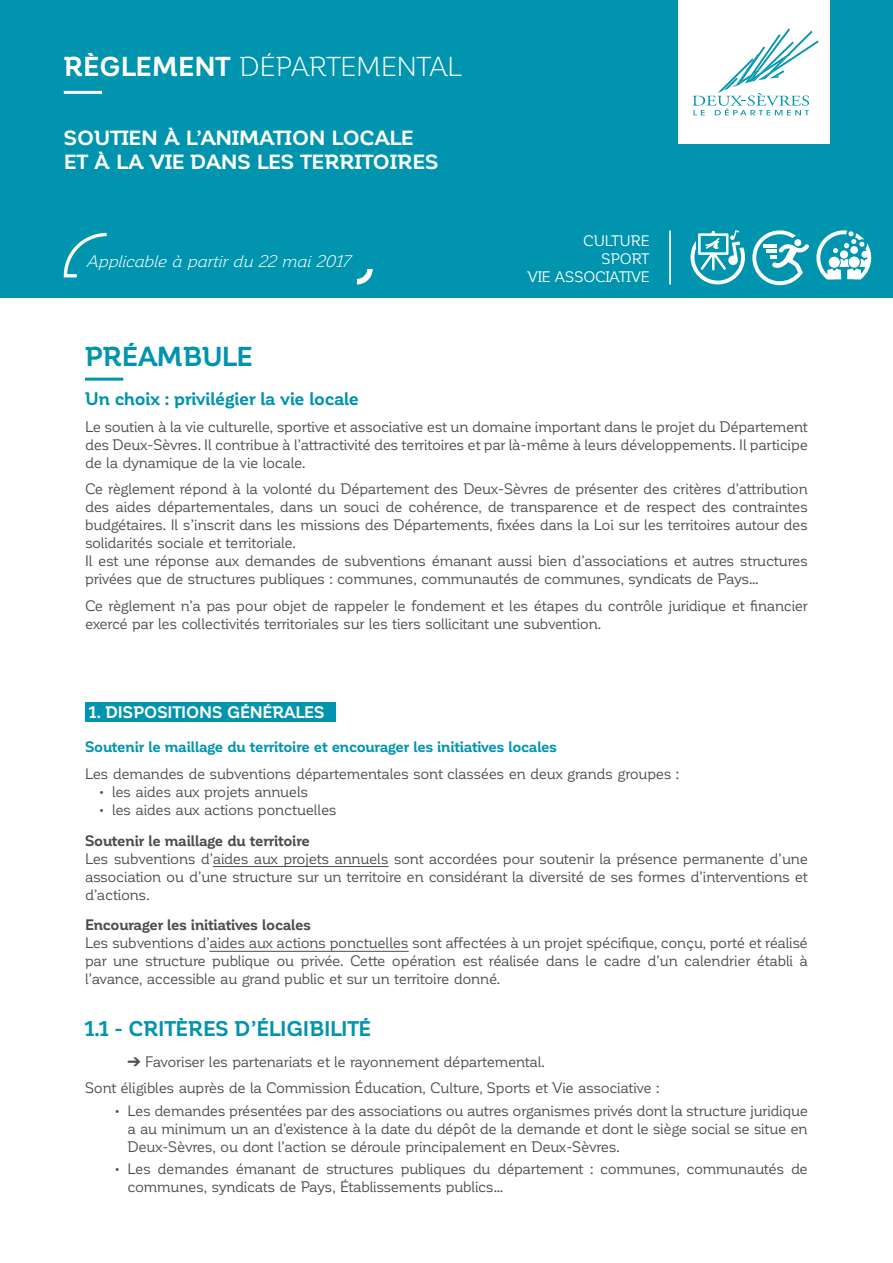
<style>
.page{position:relative;width:893px;height:1263px;background:#fff}
.page>*{position:absolute;margin:0;border:0;box-sizing:border-box;transform-origin:0 0}
.t1{font:27px "Corporative Alt";letter-spacing:-.01em;color:#fff}
.t2{font:700 27px "Corporative";letter-spacing:.01em;color:#0094ae}
.t3{font:700 21px "Corporative";letter-spacing:-.01em;color:#0094ae}
.t4{font:700 20.25px "Corporative Alt";letter-spacing:-.01em;color:#fff;scale:1.05 1}
.t5{font:700 18px "Corporative";letter-spacing:-.015em;color:#0094ae}
.t6{font:italic 16.5px "Corporative Alt";color:#fff;scale:1.05 1}
.t7{font:700 16.5px "Corporative";letter-spacing:-.005em;color:#fff}
.t8{font:15px/18px "Corporative";letter-spacing:-.02em;color:#4b4c4d;text-align:justify}
.t9{font:700 15px "Corporative";letter-spacing:-.015em;color:#0094ae}
.t10{font:700 15px "Corporative";letter-spacing:-.015em;color:#4b4c4d}
.t11{font:15px "Corporative Alt";letter-spacing:-.01em;color:#fff}
.s1{font-weight:700}
</style>
<div class="page">
<div style="left:0;top:0;width:892px;height:298px;background:#0094ae"></div>
<div style="left:678px;top:0;width:151px;height:144px;background:#fff"></div>
<svg style="left:692px;top:28px;width:127px;height:87px"></svg>
<hr style="left:64px;top:91px;width:38px;height:3px;background:#fff">
<hr style="left:669px;top:231px;width:2px;height:53px;background:#fff">
<svg style="left:63px;top:232px;width:44px;height:46px"></svg>
<svg style="left:357px;top:269px;width:16px;height:15px"></svg>
<hr style="left:85px;top:378px;width:38px;height:3px;background:#0094ae">
<hr style="left:213px;top:866px;width:176px;height:1px;background:#4b4c4d">
<hr style="left:209px;top:951px;width:200px;height:1px;background:#4b4c4d">
<div style="left:85px;top:702px;width:251px;height:19px;background:#0094ae"></div>
<svg style="left:816px;top:230px;width:55px;height:49px"></svg>
<svg style="left:691px;top:230px;width:118px;height:55px"></svg>
<p class="t1" style="left:64px;top:52px;width:399px"><span class="s1">RÈGLEMENT</span> DÉPARTEMENTAL</p>
<p class="t4" style="left:64px;top:127px;width:334px">SOUTIEN À L’ANIMATION LOCALE</p>
<p class="t4" style="left:64px;top:151px;width:358px">ET À LA VIE DANS LES TERRITOIRES</p>
<p class="t6" style="left:86px;top:252px;width:257px">Applicable à partirdu 22 mai2017</p>
<p class="t11" style="left:583px;top:232px;width:68px">CULTURE</p>
<p class="t11" style="left:602px;top:250px;width:49px">SPORT</p>
<p class="t11" style="left:528px;top:268px;width:123px">VIE ASSOCIATIVE</p>
<p class="t2" style="left:85px;top:342px;width:168px">PRÉAMBULE</p>
<p class="t5" style="left:85px;top:389px;width:275px">Un choix : privilégier la vie locale</p>
<p class="t8" style="left:85px;top:418px;width:724px">Le soutien à la vie culturelle, sportive et associative est un domaine important dans le projet du Département des Deux-Sèvres. Il contribue à l’attractivité des territoires et par là-même à leurs développements. Il participe de la dynamique de la vie locale.</p>
<p class="t8" style="left:85px;top:480px;width:724px">Ce règlement répond à la volonté du Département des Deux-Sèvres de présenter des critères d’attribution des aides départementales, dans un souci de cohérence, de transparence et de respect des contraintes budgétaires. Il s’inscrit dans les missions des Départements, fixées dans la Loi sur les territoires autour des solidarités sociale et territoriale.</p>
<p class="t8" style="left:85px;top:552px;width:724px">Il est une réponse aux demandes de subventions émanant aussi bien d’associations et autres structures privées que de structures publiques : communes, communautés de communes, syndicats de Pays...</p>
<p class="t8" style="left:85px;top:597px;width:724px">Ce règlement n’a pas pour objet de rappeler le fondement et les étapes du contrôle juridique et financier exercé par les collectivités territoriales sur les tiers sollicitant une subvention.</p>
<p class="t7" style="left:89px;top:703px;width:237px">1. DISPOSITIONS GÉNÉRALES</p>
<p class="t9" style="left:85px;top:739px;width:474px">Soutenir le maillage du territoire et encourager les initiatives locales</p>
<p class="t8" style="left:85px;top:765px;width:596px">Les demandes de subventions départementales sont classées en deux grands groupes :</p>
<p class="t8" style="left:99px;top:783px;width:211px">• les aides aux projets annuels</p>
<p class="t8" style="left:99px;top:801px;width:239px">• les aides aux actions ponctuelles</p>
<p class="t10" style="left:85px;top:832px;width:226px">Soutenir le maillage du territoire</p>
<p class="t8" style="left:85px;top:849px;width:724px">Les subventions d’aides aux projets annuels sont accordées pour soutenir la présence permanente d’une association ou d’une structure sur un territoire en considérant la diversité de ses formes d’interventions et d’actions.</p>
<p class="t10" style="left:85px;top:917px;width:228px">Encourager les initiatives locales</p>
<p class="t8" style="left:85px;top:934px;width:724px">Les subventions d’aides aux actions ponctuelles sont affectées à un projet spécifique, conçu, porté et réalisé par une structure publique ou privée. Cette opération est réalisée dans le cadre d’un calendrier établi à l’avance, accessible au grand public et sur un territoire donné.</p>
<p class="t3" style="left:85px;top:1017px;width:287px">1.1 - CRITÈRES D’ÉLIGIBILITÉ</p>
<p class="t8" style="left:128px;top:1053px;width:419px">➔ Favoriser les partenariats et le rayonnement départemental.</p>
<p class="t8" style="left:85px;top:1079px;width:576px">Sont éligibles auprès de la Commission Éducation, Culture, Sports et Vie associative :</p>
<p class="t8" style="left:128px;top:1101px;width:682px;text-indent:-13px">• Les demandes présentées par des associations ou autres organismes privés dont la structure juridique a au minimum un an d’existence à la date du dépôt de la demande et dont le siège social se situe en Deux-Sèvres, ou dont l’action se déroule principalement en Deux-Sèvres.</p>
<p class="t8" style="left:128px;top:1160px;width:682px;text-indent:-13px">• Les demandes émanant de structures publiques du département : communes, communautés de communes, syndicats de Pays, Établissements publics...</p>
</div>
